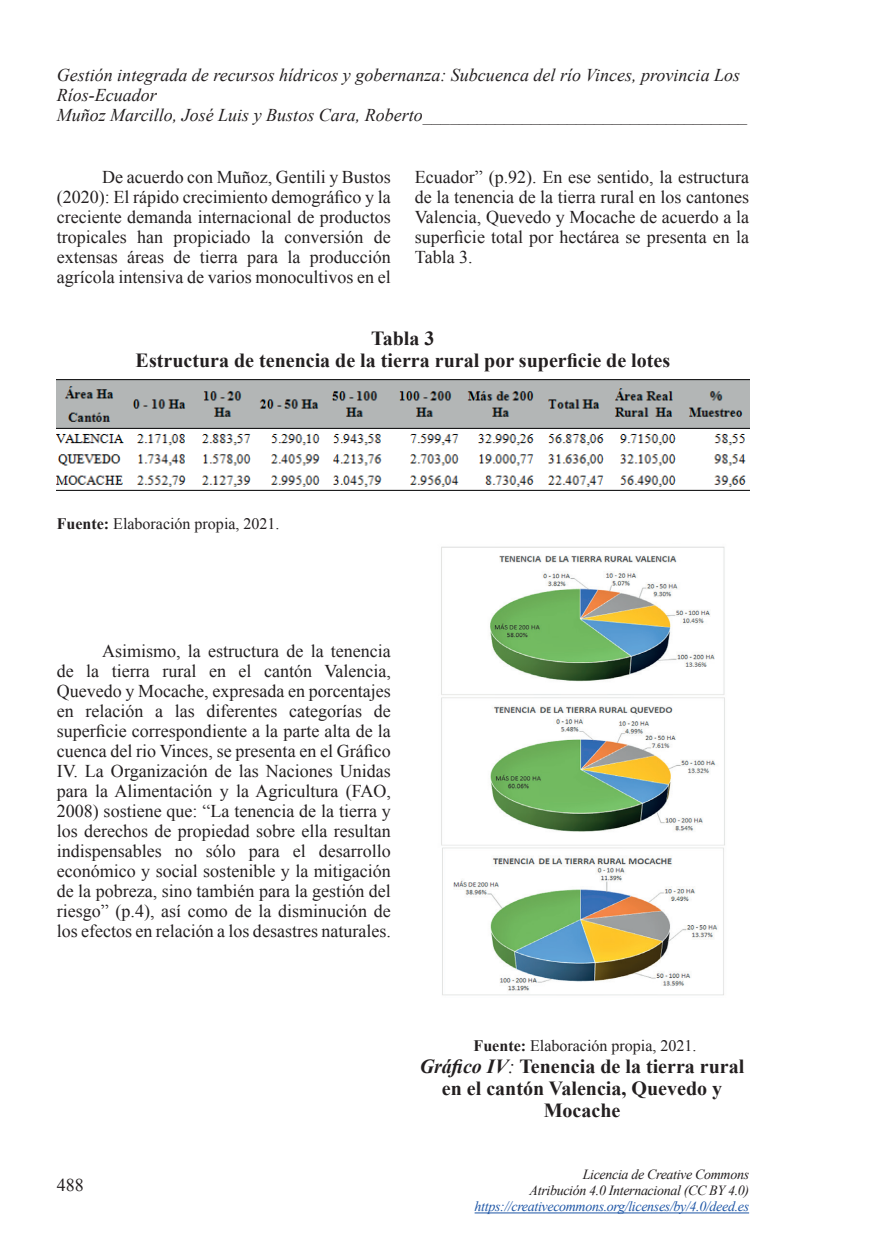
<style>
.page{position:relative;width:874px;height:1259px;background:#fff}
.page>*{position:absolute;margin:0;border:0;box-sizing:border-box;transform-origin:0 0}
.t1{font:700 20px/22px "Times New Roman";color:#231f20;text-align:center}
.t2{font:18px/20px "Times New Roman";color:#231f20;text-align:justify}
.t3{font:italic 18px/20px "Times New Roman";color:#231f20}
.t4{font:16px "Times New Roman";color:#231f20}
.t5{font:italic 14px/16px "Times New Roman";letter-spacing:-.025em;color:#231f20;text-align:right}
.t6{font:italic 14px "Times New Roman";letter-spacing:-.025em;color:#1e56a6}
.s1{font-weight:700}
.s2{font-style:italic}
.s3{font-weight:400;font-style:italic}
</style>
<div class="page">
<hr style="left:474px;top:1212px;width:274px;height:1px;background:#1e56a6">
<img style="left:441px;top:546px;width:284px;height:450px">
<img style="left:57px;top:379px;width:691px;height:112px">
<p class="t3" style="left:57px;top:64px;width:691px">Gestión integrada de recursos hídricos y gobernanza: Subcuenca del río Vinces, provincia Los<br>Ríos-Ecuador<br>Muñoz Marcillo, José Luis y Bustos Cara, Roberto____________________________________</p>
<p class="t2" style="left:57px;top:166px;width:335px;text-indent:45px">De acuerdo con Muñoz, Gentili y Bustos (2020): El rápido crecimiento demográfico y la creciente demanda internacional de productos tropicales han propiciado la conversión de extensas áreas de tierra para la producción agrícola intensiva de varios monocultivos en el</p>
<p class="t2" style="left:415px;top:166px;width:335px">Ecuador” (p.92). En ese sentido, la estructura de la tenencia de la tierra rural en los cantones Valencia, Quevedo y Mocache de acuerdo a la superficie total por hectárea se presenta en la Tabla 3.</p>
<p class="t1" style="left:136px;top:327px;width:535px">Tabla 3<br>Estructura de tenencia de la tierra rural por superficie de lotes</p>
<p class="t4" style="left:57px;top:513px;width:224px"><span class="s1">Fuente:</span> Elaboración propia, 2021.</p>
<p class="t2" style="left:57px;top:640px;width:335px;text-indent:45px">Asimismo, la estructura de la tenencia de la tierra rural en el cantón Valencia, Quevedo y Mocache, expresada en porcentajes en relación a las diferentes categorías de superficie correspondiente a la parte alta de la cuenca del rio Vinces, se presenta en el Gráfico IV. La Organización de las Naciones Unidas para la Alimentación y la Agricultura (FAO, 2008) sostiene que: “La tenencia de la tierra y los derechos de propiedad sobre ella resultan indispensables no sólo para el desarrollo económico y social sostenible y la mitigación de la pobreza, sino también para la gestión del riesgo” (p.4), así como de la disminución de los efectos en relación a los desastres naturales.</p>
<p class="t4" style="left:473px;top:1035px;width:224px"><span class="s1">Fuente:</span> Elaboración propia, 2021.</p>
<p class="t1" style="left:419px;top:1055px;width:326px"><span class="s2">Gráfico IV</span><span class="s3">:</span> Tenencia de la tierra rural en el cantón Valencia, Quevedo y<br>Mocache</p>
<p class="t2" style="left:57px;top:1175px;width:28px">488</p>
<p class="t5" style="left:529px;top:1166px;width:221px">Licencia de Creative Commons<br>Atribución 4.0 Internacional (CC BY 4.0)</p>
<p class="t6" style="left:474px;top:1197px;width:276px">https://creativecommons.org/licenses/by/4.0/deed.es</p>
</div>
